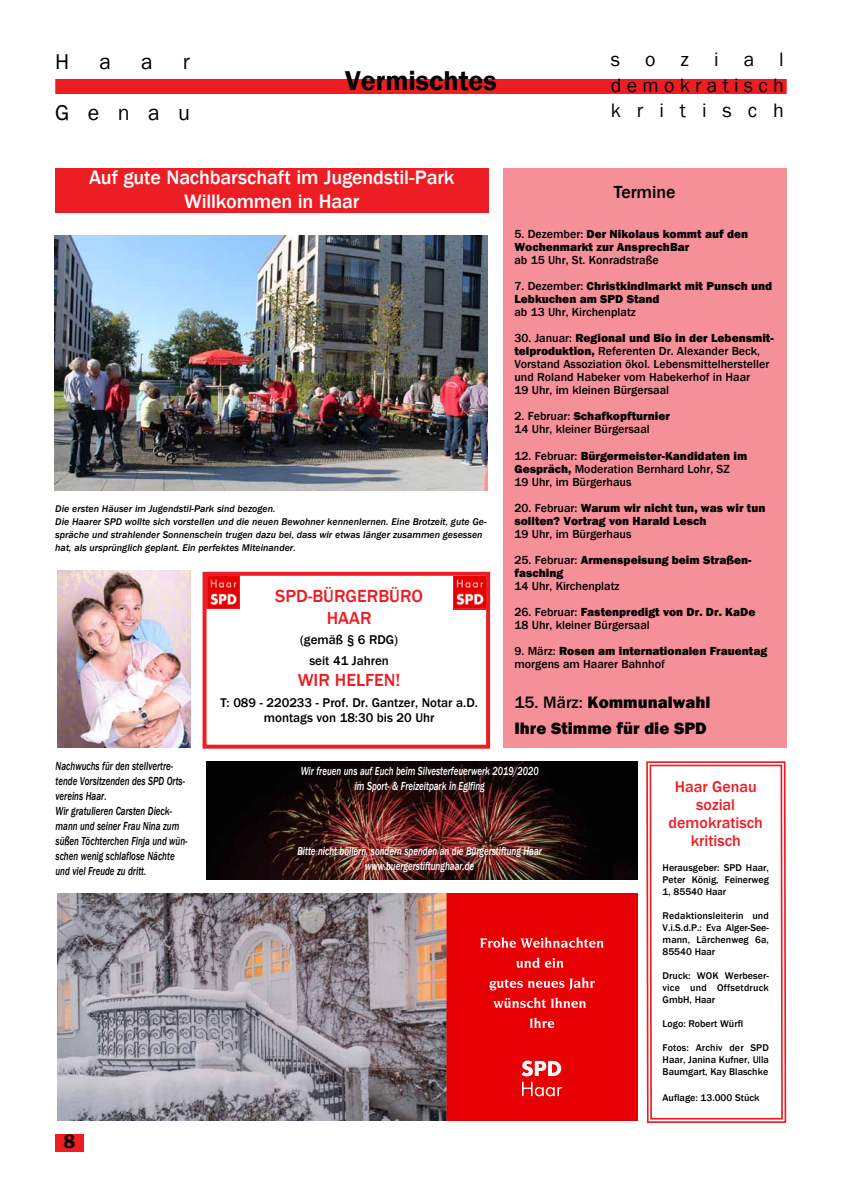
<style>
.page{position:relative;width:842px;height:1191px;background:#fff}
.page>*{position:absolute;margin:0;border:0;box-sizing:border-box;transform-origin:0 0}
.t1{font:600 28px "Franklin Gothic";color:#000}
.t2{font:22px "Franklin Gothic";letter-spacing:.84em;color:#000}
.t3{font:500 20px/24px "Franklin Gothic";letter-spacing:-.01em;color:#fff;text-align:center}
.t4{font:20px/25.5px "Franklin Gothic";letter-spacing:.26em;color:#000;text-align:justify}
.t5{font:600 20px "Franklin Gothic";color:#000}
.t6{font:500 18px/21.7px "Franklin Gothic";color:#ed1d24;text-align:center}
.t7{font:500 18px "Franklin Gothic";letter-spacing:-.01em;color:#000}
.t8{font:800 17px/26px "Franklin Gothic";color:#000}
.t9{font:500 16px/18px "Franklin Gothic";color:#ed1d24;text-align:center}
.t10{font:500 13px/20.7px "Franklin Gothic";color:#000;text-align:center}
.t11{font:500 12px/13px "Franklin Gothic";color:#000}
.t12{font:800 12px/13px "Franklin Gothic";color:#000}
.t13{font:italic 500 12px/15px "Franklin Gothic";color:#000;scale:.75 1}
.t14{font:italic 500 12px/15px "Franklin Gothic";color:#fff;text-align:center;scale:.75 1}
.t15{font:500 10px/12px "Franklin Gothic";color:#000;text-align:justify}
.t16{font:italic 500 10px/13px "Franklin Gothic";color:#000}
.s1{font-weight:500}
.s2{font-weight:800}
</style>
<div class="page">
<div style="left:55px;top:79px;width:732px;height:15px;background:#ed1d24"></div>
<div style="left:55px;top:1134px;width:29px;height:17px;background:#ed1d24"></div>
<svg style="left:645px;top:79px;width:142px;height:1044px"></svg>
<svg style="left:649px;top:764px;width:135px;height:356px"></svg>
<div style="left:503px;top:168px;width:283px;height:579px;background:#f58f98"></div>
<img style="left:58px;top:893px;width:580px;height:227px">
<img style="left:58px;top:570px;width:132px;height:177px">
<img style="left:54px;top:235px;width:434px;height:255px">
<div style="left:55px;top:168px;width:433px;height:44px;background:#ed1d24"></div>
<div style="left:203px;top:572px;width:287px;height:176px;border:4px solid #ed1d24"></div>
<div style="left:207px;top:576px;width:33px;height:33px;background:#e60003"></div>
<img style="left:210px;top:579px;width:27px;height:26px">
<div style="left:453px;top:576px;width:33px;height:33px;background:#e60003"></div>
<img style="left:456px;top:579px;width:28px;height:26px">
<img style="left:207px;top:761px;width:430px;height:118px">
<h2 class="t2" style="left:55px;top:48px;width:16px">H</h2>
<h2 class="t2" style="left:99px;top:48px;width:13px">a</h2>
<h2 class="t2" style="left:141px;top:48px;width:13px">a</h2>
<h2 class="t2" style="left:183px;top:48px;width:9px">r</h2>
<h2 class="t2" style="left:55px;top:99px;width:136px">Genau</h2>
<h1 class="t1" style="left:345px;top:64px;width:153px">Vermischtes</h1>
<h3 class="t4" style="left:611px;top:47px;width:11px">s</h3>
<h3 class="t4" style="left:645px;top:47px;width:12px">o</h3>
<h3 class="t4" style="left:681px;top:47px;width:10px">z</h3>
<h3 class="t4" style="left:714px;top:47px;width:6px">i</h3>
<h3 class="t4" style="left:744px;top:47px;width:12px">a</h3>
<h3 class="t4" style="left:611px;top:47px;width:174px;text-indent:168px">l demokratisch kritisch</h3>
<h3 class="t3" style="left:89px;top:166px;width:367px">Auf gute Nachbarschaft im Jugendstil-Park<br>Willkommen in Haar</h3>
<p class="t16" style="left:55px;top:503px;width:433px">Die ersten Häuser im Jugendstil-Park sind bezogen.<br>Die Haarer SPD wollte sich vorstellen und die neuen Bewohner kennenlernen. Eine Brotzeit, gute Ge&shy;spräche und strahlender Sonnenschein trugen dazu bei, dass wir etwas länger zusammen gesessen hat, als ursprünglich geplant. Ein perfektes Miteinander.</p>
<h3 class="t6" style="left:275px;top:585px;width:149px">SPD-BÜRGERBÜRO<br>HAAR</h3>
<p class="t10" style="left:300px;top:630px;width:99px">(gemäß § 6 RDG) seit 41 Jahren</p>
<h3 class="t6" style="left:298px;top:669px;width:104px">WIR HELFEN!</h3>
<p class="t10" style="left:220px;top:695px;width:259px;line-height:15px">T: 089 - 220233 - Prof. Dr. Gantzer, Notar a.D. montags von 18:30 bis 20 Uhr</p>
<h3 class="t7" style="left:614px;top:181px;width:63px">Termine</h3>
<p class="t12" style="left:514px;top:228px;width:235px"><span class="s1">5. Dezember:</span> Der Nikolaus kommt auf den<br>Wochenmarkt zur AnsprechBar</p>
<p class="t11" style="left:514px;top:254px;width:146px">ab 15 Uhr, St. Konradstraße</p>
<p class="t12" style="left:514px;top:280px;width:259px"><span class="s1">7. Dezember:</span> Christkindlmarkt mit Punsch und<br>Lebkuchen am SPD Stand</p>
<p class="t11" style="left:514px;top:306px;width:123px">ab 13 Uhr, Kirchenplatz</p>
<p class="t11" style="left:514px;top:332px;width:261px">30. Januar: <span class="s2">Regional und Bio in der Lebensmit&shy;telproduktion,</span> Referenten Dr. Alexander Beck, Vorstand Assoziation ökol. Lebensmittelhersteller und Roland Habeker vom Habekerhof in Haar<br>19 Uhr, im kleinen Bürgersaal</p>
<p class="t11" style="left:514px;top:410px;width:157px">2. Februar: <span class="s2">Schafkopfturnier<br></span>14 Uhr, kleiner Bürgersaal</p>
<p class="t11" style="left:514px;top:449px;width:234px">12. Februar: <span class="s2">Bürgermeister-Kandidaten im<br>Gespräch,</span> Moderation Bernhard Lohr, SZ<br>19 Uhr, im Bürgerhaus</p>
<p class="t12" style="left:514px;top:501px;width:252px"><span class="s1">20. Februar:</span> Warum wir nicht tun, was wir tun sollten? Vortrag von Harald Lesch</p>
<p class="t11" style="left:514px;top:527px;width:119px">19 Uhr, im Bürgerhaus</p>
<p class="t12" style="left:514px;top:553px;width:239px"><span class="s1">25. Februar:</span> Armenspeisung beim Straßen&shy;fasching</p>
<p class="t11" style="left:514px;top:579px;width:107px">14 Uhr, Kirchenplatz</p>
<p class="t11" style="left:514px;top:605px;width:242px">26. Februar: <span class="s2">Fastenpredigt von Dr. Dr. KaDe<br></span>18 Uhr, kleiner Bürgersaal</p>
<p class="t12" style="left:514px;top:644px;width:254px"><span class="s1">9. März:</span> Rosen am internationalen Frauentag <span class="s1">morgens am Haarer Bahnhof</span></p>
<h3 class="t8" style="left:514px;top:689px;width:197px"><span class="s1">15. März:</span> Kommunalwahl<br>Ihre Stimme für die SPD</h3>
<p class="t13" style="left:56px;top:758px;width:177px">Nachwuchs für den stellvertre&shy;tende Vorsitzenden des SPD Orts&shy;vereins Haar.<br>Wir gratulieren Carsten Dieck&shy;mann und seiner Frau Nina zum süßen Töchterchen Finja und wün&shy;schen wenig schlaflose Nächte und viel Freude zu dritt.</p>
<p class="t14" style="left:301px;top:763px;width:319px">Wir freuen uns auf Euch beim Silvesterfeuerwerk 2019/2020 im Sport- &amp; Freizeitpark in Eglfing</p>
<p class="t14" style="left:297px;top:844px;width:328px">Bitte nicht böllern, sondern spenden an die Bürgerstiftung Haar www.buergerstiftunghaar.de</p>
<h3 class="t5" style="left:64px;top:1129px;width:13px">8</h3>
<h3 class="t9" style="left:669px;top:778px;width:96px">Haar Genau sozial demokratisch kritisch</h3>
<p class="t15" style="left:663px;top:861px;width:108px">Herausgeber: SPD Haar, Peter König, Feinerweg 1, 85540 Haar</p>
<p class="t15" style="left:663px;top:909px;width:108px">Redaktionsleiterin und V.i.S.d.P.: Eva Alger-See&shy;mann, Lärchenweg 6a, 85540 Haar</p>
<p class="t15" style="left:663px;top:969px;width:108px">Druck: WOK Werbeser&shy;vice und Offsetdruck GmbH, Haar</p>
<p class="t15" style="left:663px;top:1017px;width:82px">Logo: Robert Würfl</p>
<p class="t15" style="left:663px;top:1041px;width:108px">Fotos: Archiv der SPD Haar, Janina Kufner, Ulla Baumgart, Kay Blaschke</p>
<p class="t15" style="left:663px;top:1091px;width:98px">Auflage: 13.000 Stück</p>
</div>
